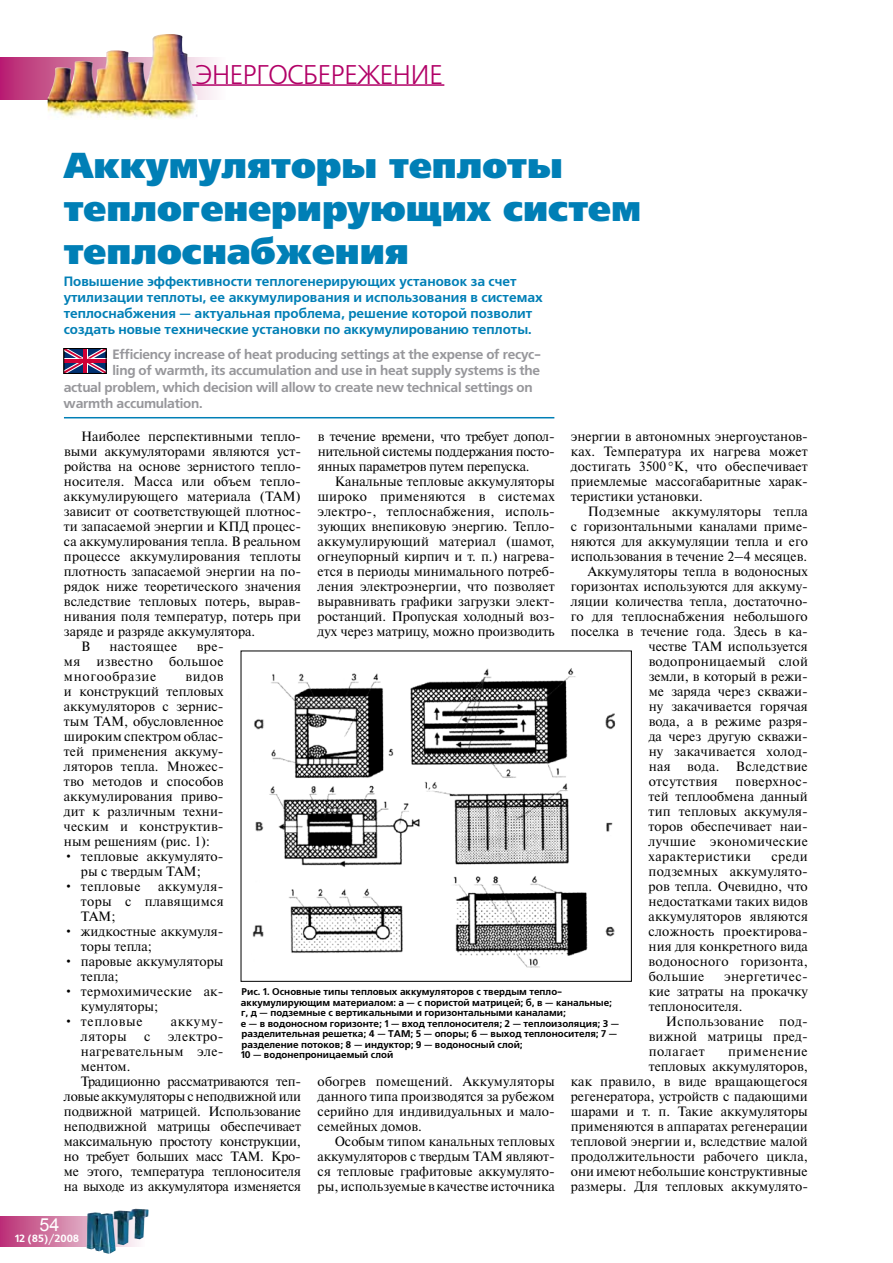
<style>
.page{position:relative;width:893px;height:1263px;background:#fff}
.page>*{position:absolute;margin:0;border:0;box-sizing:border-box;transform-origin:0 0}
.t1{font:36px/43.2px "Free Set Black C";color:#007fb6}
.t2{font:27px "Free Set C";letter-spacing:-.03em;color:#b20067}
.t3{font:18px "Arial";color:#fff}
.t4{font:13.5px/15px "Newton C";color:#000;text-align:justify}
.t5{font:700 13.5px/16.2px "Free Set C";color:#007fb6}
.t6{font:13.5px/15px "Newton C";letter-spacing:-.02em;color:#000}
.t7{font:700 13.5px "Free Set C";letter-spacing:-.02em;color:#97979b}
.t8{font:13.5px "Newton C";letter-spacing:.02em;color:#000}
.t9{font:13.5px "Newton C";letter-spacing:.03em;color:#000}
.t10{font:13.5px "Newton C";letter-spacing:.025em;color:#000}
.t11{font:13.5px "Newton C";letter-spacing:.05em;color:#000}
.t12{font:700 10.5px "Free Set C";letter-spacing:-.005em;color:#fff}
.t13{font:700 9.75px/10.5px "Free Set C";color:#000}
</style>
<div class="page">
<svg style="left:0;top:57px;width:216px;height:43px;background:#ce6a9d"></svg>
<hr style="left:154px;top:84px;width:290px;height:2px;background:#b20067">
<img style="left:48px;top:34px;width:149px;height:86px">
<svg style="left:0;top:1216px;width:139px;height:30px;background:#a66c96"></svg>
<img style="left:113px;top:1209px;width:36px;height:36px">
<svg style="left:66px;top:350px;width:38px;height:21px"></svg>
<div style="left:64px;top:348px;width:42px;height:25px;border:1px solid #000"></div>
<hr style="left:64px;top:417px;width:490px;height:1px;background:#007fb6">
<img style="left:252px;top:668px;width:364px;height:300px">
<div style="left:241px;top:651px;width:391px;height:331px;border:1px solid #000"></div>
<h2 class="t2" style="left:195px;top:60px;width:249px">ЭНЕРГОСБЕРЕЖЕНИЕ</h2>
<h1 class="t1" style="left:64px;top:144px;width:579px">Аккумуляторы теплоты теплогенерирующих систем теплоснабжения</h1>
<p class="t5" style="left:64px;top:273px;width:481px">Повышение эффективности теплогенерирующих установок за счет утилизации теплоты, ее аккумулирования и использования в системах теплоснабжения — актуальная проблема, решение которой позволит создать новые технические установки по аккумулированию теплоты.</p>
<p class="t7" style="left:112px;top:347px;width:430px">Efficiency increase of heat producing settings at the expense of recyc-</p>
<p class="t7" style="left:113px;top:363px;width:429px">ling of warmth, its accumulation and use in heat supply systems is the</p>
<p class="t7" style="left:64px;top:379px;width:470px">actual problem, which decision will allow to create new technical settings on</p>
<p class="t7" style="left:64px;top:395px;width:140px">warmth accumulation.</p>
<p class="t6" style="left:318px;top:428px;width:239px">в течение времени, что требует допол&shy;нительной системы поддержания посто&shy;янных параметров путем перепуска.</p>
<p class="t4" style="left:318px;top:473px;width:239px;text-align:left;text-indent:17px">Канальные тепловые аккумуляторы широко применяются в системах электро-, теплоснабжения, исполь&shy;зующих внепиковую энергию. Тепло&shy;аккумулирующий материал (шамот, огнеупорный кирпич и т. п.) нагрева&shy;ется в периоды минимального потреб&shy;ления электроэнергии, что позволяет выравнивать графики загрузки элект&shy;ростанций. Пропуская холодный воз&shy;дух через матрицу, можно производить</p>
<p class="t4" style="left:81px;top:428px;width:221px">Наиболее перспективными тепло-</p>
<p class="t4" style="left:64px;top:443px;width:237px">выми аккумуляторами являются уст-</p>
<p class="t4" style="left:64px;top:458px;width:237px">ройства на основе зернистого тепло-</p>
<p class="t4" style="left:64px;top:473px;width:237px">носителя. Масса или объем тепло-</p>
<p class="t4" style="left:64px;top:488px;width:238px">аккумулирующего материала (ТАМ)</p>
<p class="t4" style="left:64px;top:503px;width:239px">зависит от соответствующей плотнос-</p>
<p class="t4" style="left:64px;top:518px;width:239px">ти запасаемой энергии и КПД процес-</p>
<p class="t4" style="left:64px;top:533px;width:239px">са аккумулирования тепла. В реальном</p>
<p class="t4" style="left:64px;top:548px;width:239px">процессе аккумулирования теплоты</p>
<p class="t4" style="left:64px;top:563px;width:239px">плотность запасаемой энергии на по-</p>
<p class="t4" style="left:64px;top:578px;width:239px">рядок ниже теоретического значения</p>
<p class="t4" style="left:64px;top:593px;width:238px">вследствие тепловых потерь, вырав-</p>
<p class="t4" style="left:64px;top:608px;width:239px">нивания поля температур, потерь при</p>
<p class="t4" style="left:64px;top:623px;width:193px">заряде и разряде аккумулятора.</p>
<p class="t4" style="left:81px;top:638px;width:11px">В</p>
<p class="t9" style="left:109px;top:639px;width:70px">настоящее</p>
<p class="t4" style="left:571px;top:428px;width:239px">энергии в автономных энергоустанов&shy;ках. Температура их нагрева может достигать 3500 К, что обеспечивает приемлемые массогабаритные харак&shy;теристики установки.</p>
<p class="t4" style="left:588px;top:503px;width:221px">Подземные аккумуляторы тепла</p>
<p class="t4" style="left:571px;top:518px;width:239px">с горизонтальными каналами приме-</p>
<p class="t4" style="left:571px;top:533px;width:239px">няются для аккумуляции тепла и его</p>
<p class="t4" style="left:571px;top:548px;width:238px">использования в течение 2–4 месяцев.</p>
<p class="t4" style="left:588px;top:563px;width:222px">Аккумуляторы тепла в водоносных</p>
<p class="t4" style="left:571px;top:578px;width:239px">горизонтах используются для аккуму-</p>
<p class="t4" style="left:571px;top:593px;width:239px">ляции количества тепла, достаточно-</p>
<p class="t4" style="left:571px;top:608px;width:238px">го для теплоснабжения небольшого</p>
<p class="t4" style="left:571px;top:623px;width:239px">поселка в течение года. Здесь в ка-</p>
<p class="t4" style="left:649px;top:638px;width:161px">честве ТАМ используется</p>
<p class="t8" style="left:649px;top:653px;width:161px">водопроницаемый слой</p>
<p class="t4" style="left:649px;top:668px;width:161px">земли, в который в режи-</p>
<p class="t4" style="left:649px;top:683px;width:161px">ме заряда через скважи-</p>
<p class="t4" style="left:649px;top:698px;width:161px">ну закачивается горячая</p>
<p class="t4" style="left:649px;top:713px;width:161px">вода, а в режиме разря-</p>
<p class="t4" style="left:649px;top:728px;width:159px">да через другую скважи-</p>
<p class="t4" style="left:649px;top:743px;width:161px">ну закачивается холод-</p>
<p class="t10" style="left:649px;top:758px;width:161px">ная вода. Вследствие</p>
<p class="t9" style="left:649px;top:773px;width:71px">отсутствия</p>
<p class="t4" style="left:64px;top:638px;width:161px;text-indent:133px">вре&shy;мя известно большое многообразие</p>
<p class="t4" style="left:64px;top:668px;width:161px;text-indent:122px">видов и конструкций тепловых аккумуляторов с зернис&shy;тым ТАМ, обусловленное широким спектром облас&shy;тей применения аккуму&shy;ляторов тепла. Множес&shy;тво методов и способов аккумулирования приво&shy;дит к различным техни&shy;ческим и конструктив&shy;ным решениям (рис. 1):</p>
<p class="t4" style="left:64px;top:848px;width:161px;text-align:center">• тепловые аккумулято&shy;ры с твердым ТАМ;</p>
<p class="t9" style="left:64px;top:879px;width:78px">• тепловые</p>
<p class="t4" style="left:649px;top:773px;width:161px;text-align:left;text-indent:87px">поверхнос&shy;тей теплообмена данный тип тепловых аккумуля&shy;торов обеспечивает наи&shy;лучшие экономические характеристики</p>
<p class="t4" style="left:649px;top:848px;width:161px;text-indent:123px">среди подземных аккумулято&shy;ров тепла. Очевидно, что недостатками таких видов аккумуляторов являются сложность проектирова&shy;ния для конкретного вида водоносного горизонта, большие</p>
<p class="t4" style="left:81px;top:878px;width:144px;text-indent:77px">аккумуля&shy;торы с плавящимся ТАМ;</p>
<p class="t4" style="left:81px;top:923px;width:144px;text-indent:-17px">• жидкостные аккумуля&shy;торы тепла;</p>
<p class="t4" style="left:81px;top:953px;width:144px;text-indent:-17px">• паровые аккумуляторы тепла;</p>
<p class="t4" style="left:81px;top:983px;width:144px;text-indent:-17px">• термохимические ак&shy;кумуляторы;</p>
<p class="t11" style="left:64px;top:1014px;width:80px">• тепловые</p>
<p class="t4" style="left:171px;top:1013px;width:54px">аккуму-</p>
<p class="t4" style="left:81px;top:1028px;width:47px">ляторы</p>
<p class="t4" style="left:144px;top:1028px;width:8px">с</p>
<p class="t9" style="left:168px;top:1029px;width:56px">электро-</p>
<p class="t8" style="left:81px;top:1044px;width:144px">нагревательным эле-</p>
<p class="t4" style="left:81px;top:1058px;width:51px">ментом.</p>
<p class="t6" style="left:81px;top:1073px;width:222px">Традиционно рассматриваются теп-</p>
<p class="t6" style="left:64px;top:1088px;width:239px">ловые аккумуляторы с неподвижной или</p>
<p class="t4" style="left:64px;top:1103px;width:239px">подвижной матрицей. Использование</p>
<p class="t4" style="left:64px;top:1118px;width:239px">неподвижной матрицы обеспечивает</p>
<p class="t4" style="left:64px;top:1133px;width:239px">максимальную простоту конструкции,</p>
<p class="t6" style="left:64px;top:1148px;width:238px">но требует больших масс ТАМ. Кро-</p>
<p class="t4" style="left:64px;top:1163px;width:239px">ме этого, температура теплоносителя</p>
<p class="t6" style="left:64px;top:1178px;width:239px">на выходе из аккумулятора изменяется</p>
<p class="t4" style="left:649px;top:968px;width:161px;text-indent:75px">энергетичес&shy;кие затраты на прокачку теплоносителя.</p>
<p class="t4" style="left:649px;top:1013px;width:161px;text-indent:17px">Использование под&shy;вижной матрицы пред&shy;полагает</p>
<p class="t13" style="left:241px;top:987px;width:380px">Рис. 1. Основные типы тепловых аккумуляторов с твердым тепло&shy;аккумулирующим материалом: а — с пористой матрицей; б, в — канальные; г, д — подземные с вертикальными и горизонтальными каналами;<br>е — в водоносном горизонте; 1 — вход теплоносителя; 2 — теплоизоляция; 3 — разделительная решетка; 4 — ТАМ; 5 — опоры; 6 — выход теплоносителя; 7 — разделение потоков; 8 — индуктор; 9 — водоносный слой;<br>10 — водонепроницаемый слой</p>
<p class="t4" style="left:571px;top:1043px;width:239px;text-align:right">применение<br>тепловых аккумуляторов,<br>как правило, в виде вращающегося регенератора, устройств с падающими шарами и т. п. Такие аккумуляторы применяются в аппаратах регенерации тепловой энергии и, вследствие малой продолжительности рабочего цикла, они имеют небольшие конструктивные размеры. Для тепловых аккумулято-</p>
<p class="t4" style="left:318px;top:1073px;width:239px">обогрев помещений. Аккумуляторы данного типа производятся за рубежом серийно для индивидуальных и мало&shy;семейных домов.</p>
<p class="t4" style="left:318px;top:1133px;width:239px;text-indent:17px">Особым типом канальных тепловых аккумуляторов с твердым ТАМ являют&shy;ся тепловые графитовые аккумулято&shy;ры, используемые вкачестве источника</p>
<h3 class="t3" style="left:40px;top:1213px;width:22px">54</h3>
<p class="t12" style="left:15px;top:1232px;width:66px">12 (85)/2008</p>
</div>
